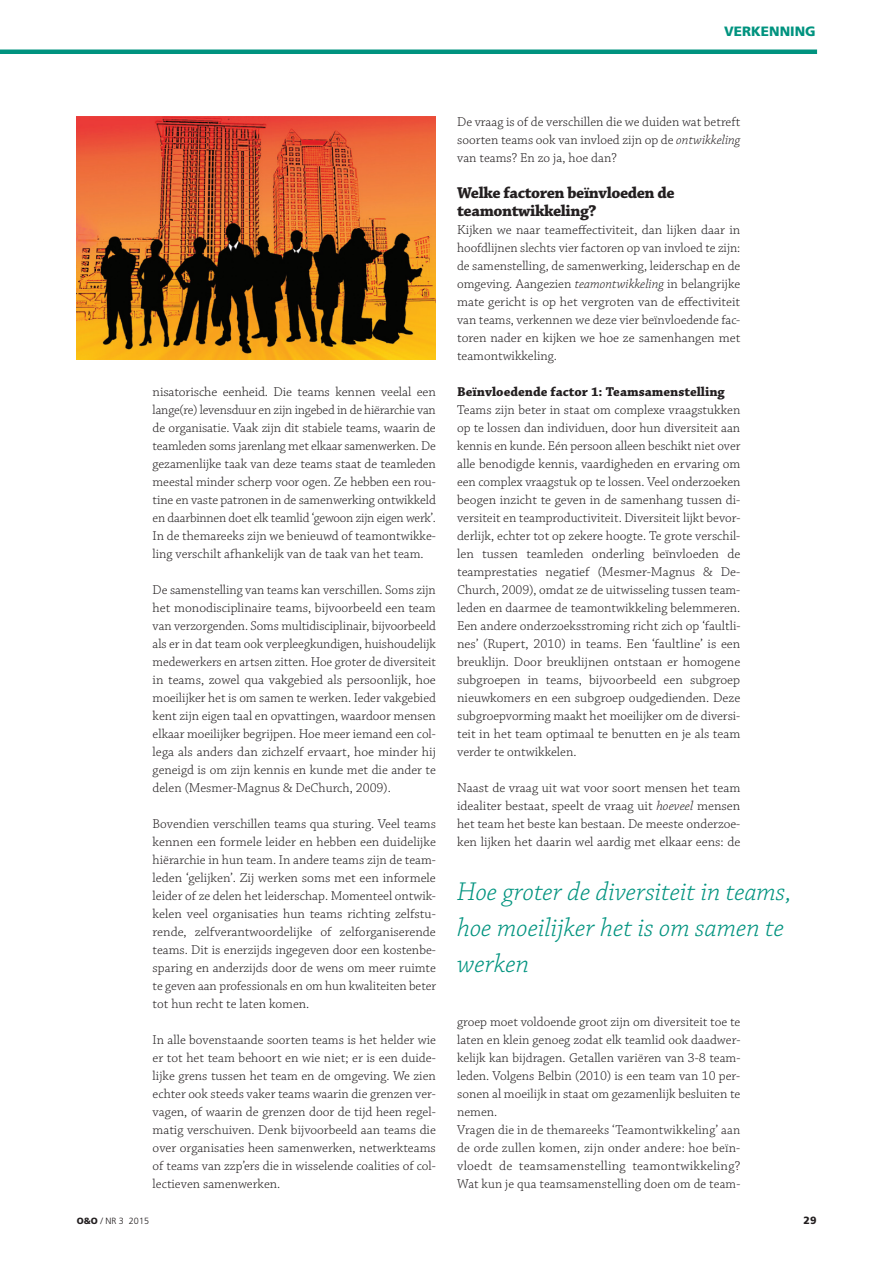
<style>
.page{position:relative;width:893px;height:1263px;background:#fff}
.page>*{position:absolute;margin:0;border:0;box-sizing:border-box;transform-origin:0 0}
.t1{font:italic 300 27px/36px "Chaparral Pro";color:#00937f}
.t2{font:700 16.5px/18px "Chaparral Pro";letter-spacing:-.025em;color:#231f20}
.t3{font:300 13.5px/18px "Chaparral Pro";color:#231f20;text-align:justify}
.t4{font:700 13.5px "Chaparral Pro";color:#231f20}
.t5{font:900 13.5px "Frutiger LT Std";color:#00937f}
.t6{font:900 10.5px "Frutiger LT Std";color:#231f20}
.t7{font:300 9px "Frutiger LT Std";color:#231f20}
.s1{font-style:italic}
.s2{font-weight:900}
</style>
<div class="page">
<div style="left:0;top:49px;width:817px;height:5px;background:#00937f"></div>
<img style="left:77px;top:116px;width:359px;height:243px">
<p class="t5" style="left:724px;top:26px;width:93px">VERKENNING</p>
<p class="t3" style="left:153px;top:384px;width:285px">nisatorische eenheid. Die teams kennen veelal een lange(re) levensduur en zijn ingebed in de hiërarchie van de organisatie. Vaak zijn dit stabiele teams, waarin de teamleden soms jarenlang met elkaar samenwerken. De gezamenlijke taak van deze teams staat de teamleden meestal minder scherp voor ogen. Ze hebben een rou&shy;tine en vaste patronen in de samenwerking ontwikkeld en daarbinnen doet elk teamlid ‘gewoon zijn eigen werk’.<br>In de themareeks zijn we benieuwd of teamontwikke&shy;ling verschilt afhankelijk van de taak van het team.</p>
<p class="t3" style="left:153px;top:582px;width:285px">De samenstelling van teams kan verschillen. Soms zijn het monodisciplinaire teams, bijvoorbeeld een team van verzorgenden. Soms multidisciplinair, bijvoorbeeld als er in dat team ook verpleegkundigen, huishoudelijk medewerkers en artsen zitten. Hoe groter de diversiteit in teams, zowel qua vakgebied als persoonlijk, hoe moeilijker het is om samen te werken. Ieder vakgebied kent zijn eigen taal en opvattingen, waardoor mensen elkaar moeilijker begrijpen. Hoe meer iemand een col&shy;lega als anders dan zichzelf ervaart, hoe minder hij geneigd is om zijn kennis en kunde met die ander te delen (Mesmer-Magnus &amp; DeChurch, 2009).</p>
<p class="t3" style="left:153px;top:816px;width:285px">Bovendien verschillen teams qua sturing. Veel teams kennen een formele leider en hebben een duidelijke hiërarchie in hun team. In andere teams zijn de team&shy;leden ‘gelijken’. Zij werken soms met een informele leider of ze delen het leiderschap. Momenteel ontwik&shy;kelen veel organisaties hun teams richting zelfstu&shy;rende, zelfverantwoordelijke of zelforganiserende teams. Dit is enerzijds ingegeven door een kostenbe&shy;sparing en anderzijds door de wens om meer ruimte te geven aan professionals en om hun kwaliteiten beter tot hun recht te laten komen.</p>
<p class="t3" style="left:153px;top:1032px;width:285px">In alle bovenstaande soorten teams is het helder wie er tot het team behoort en wie niet; er is een duide&shy;lijke grens tussen het team en de omgeving. We zien echter ook steeds vaker teams waarin die grenzen ver&shy;vagen, of waarin de grenzen door de tijd heen regel&shy;matig verschuiven. Denk bijvoorbeeld aan teams die over organisaties heen samenwerken, netwerkteams of teams van zzp’ers die in wisselende coalities of col&shy;lectieven samenwerken.</p>
<p class="t3" style="left:457px;top:114px;width:285px">De vraag is of de verschillen die we duiden wat betreft soorten teams ook van invloed zijn op de <span class="s1">ontwikkeling </span>van teams? En zo ja, hoe dan?</p>
<p class="t2" style="left:457px;top:185px;width:219px">Welke factoren beïnvloeden de teamontwikkeling?</p>
<p class="t3" style="left:457px;top:222px;width:285px">Kijken we naar teameffectiviteit, dan lijken daar in hoofdlijnen slechts vier factoren op van invloed te zijn: de samenstelling, de samenwerking, leiderschap en de omgeving. Aangezien <span class="s1">teamontwikkeling</span> in belangrijke mate gericht is op het vergroten van de effectiviteit van teams, verkennen we deze vier beïnvloedende fac&shy;toren nader en kijken we hoe ze samenhangen met teamontwikkeling.</p>
<p class="t4" style="left:457px;top:387px;width:269px">Beïnvloedende factor 1: Teamsamenstelling</p>
<p class="t3" style="left:457px;top:402px;width:285px">Teams zijn beter in staat om complexe vraagstukken op te lossen dan individuen, door hun diversiteit aan kennis en kunde. Eén persoon alleen beschikt niet over alle benodigde kennis, vaardigheden en ervaring om een complex vraagstuk op te lossen. Veel onderzoeken beogen inzicht te geven in de samenhang tussen di&shy;versiteit en teamproductiviteit. Diversiteit lijkt bevor&shy;derlijk, echter tot op zekere hoogte. Te grote verschil&shy;len tussen teamleden onderling beïnvloeden de teamprestaties negatief (Mesmer-Magnus &amp; De-Church, 2009), omdat ze de uitwisseling tussen team&shy;leden en daarmee de teamontwikkeling belemmeren.<br>Een andere onderzoeksstroming richt zich op ‘faultli&shy;nes’ (Rupert, 2010) in teams. Een ‘faultline’ is een breuklijn. Door breuklijnen ontstaan er homogene subgroepen in teams, bijvoorbeeld een subgroep nieuwkomers en een subgroep oudgedienden. Deze subgroepvorming maakt het moeilijker om de diversi&shy;teit in het team optimaal te benutten en je als team verder te ontwikkelen.</p>
<p class="t3" style="left:457px;top:780px;width:285px">Naast de vraag uit wat voor soort mensen het team idealiter bestaat, speelt de vraag uit <span class="s1">hoeveel</span> mensen het team het beste kan bestaan. De meeste onderzoe&shy;ken lijken het daarin wel aardig met elkaar eens: de</p>
<h1 class="t1" style="left:457px;top:876px;width:336px">Hoe groter de diversiteit in teams, hoe moeilijker het is om samen te werken</h1>
<p class="t3" style="left:457px;top:1014px;width:285px;text-align:left">groep moet voldoende groot zijn om diversiteit toe te laten en klein genoeg zodat elk teamlid ook daadwer&shy;kelijk kan bijdragen. Getallen variëren van 3-8 team&shy;leden. Volgens Belbin (2010) is een team van 10 per&shy;sonen al moeilijk in staat om gezamenlijk besluiten te nemen.<br>Vragen die in de themareeks ‘Teamontwikkeling’ aan de orde zullen komen, zijn onder andere: hoe beïn&shy;vloedt de teamsamenstelling teamontwikkeling?<br>Wat kun je qua teamsamenstelling doen om de team-</p>
<p class="t7" style="left:77px;top:1217px;width:74px"><span class="s2">O&amp;O</span> / NR 3 2015</p>
<p class="t6" style="left:804px;top:1216px;width:14px">29</p>
</div>
